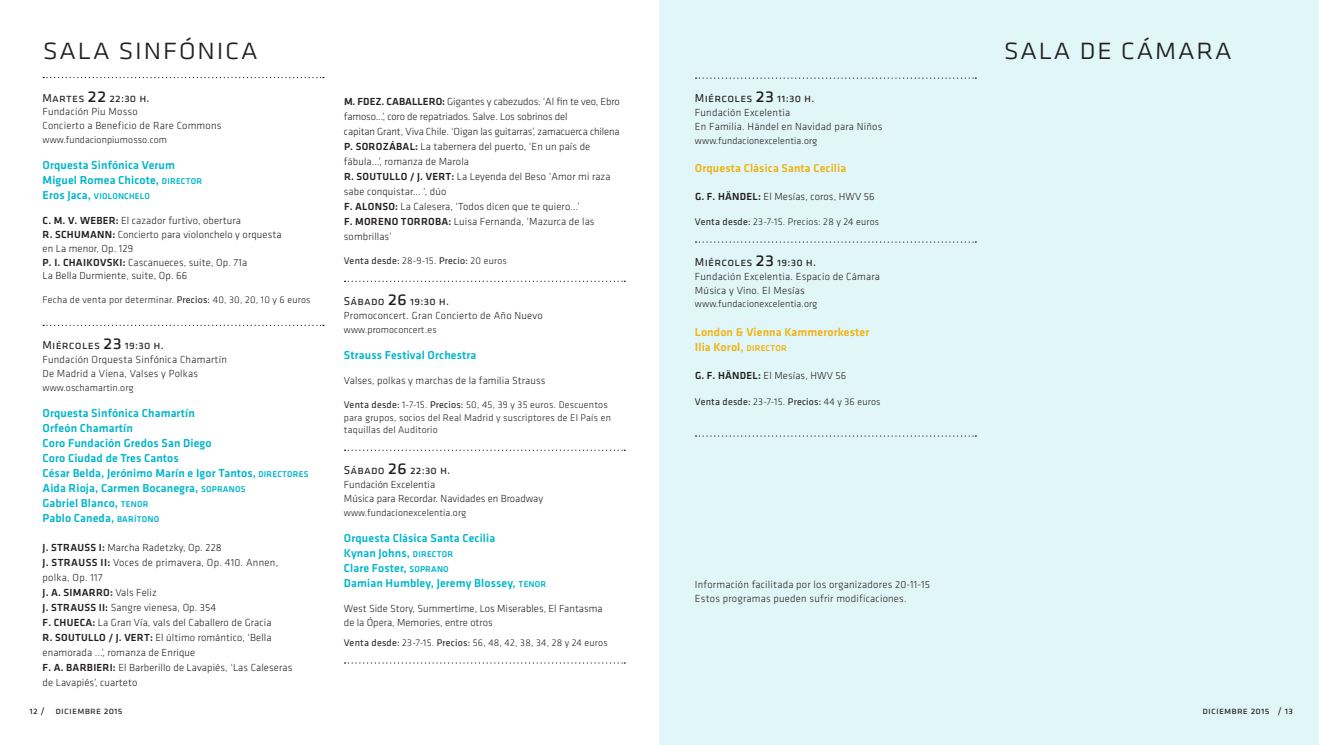
<style>
.page{position:relative;width:1319px;height:745px;background:#fff}
.page>*{position:absolute;margin:0;border:0;box-sizing:border-box;transform-origin:0 0}
.t1{font:31.25px "Klavika Light Caps SC";letter-spacing:.02em;color:#231f20}
.t2{font:500 11.88px/15px "Klavika";letter-spacing:.01em;color:#00b5cb}
.t3{font:11.88px "Klavika Reg Caps SC";letter-spacing:.02em;color:#231f20}
.t4{font:500 11.88px/15px "Klavika";letter-spacing:.01em;color:#efb211}
.t5{font:300 10.62px/15px "Klavika";letter-spacing:.01em;color:#231f20}
.t6{font:10.62px "Klavika Med Caps SC";letter-spacing:.025em;color:#231f20}
.t7{font:300 10px/12.5px "Klavika";letter-spacing:.015em;color:#231f20}
.t8{font:10px "Klavika";letter-spacing:.02em;color:#231f20}
.t9{font:10px "Klavika Reg Caps SC";letter-spacing:.02em;color:#231f20}
.t10{font:8.75px "Klavika Med Caps SC";letter-spacing:.025em;color:#00b5cb}
.s1{font-size:20px}
.s2{font-family:"Klavika Med Caps SC";font-weight:400;font-size:8.75px}
.s3{font-family:"Klavika";font-weight:500;font-size:11.88px}
.s4{font-family:"Klavika Med Caps SC";font-weight:400}
.s5{font-weight:400}
.s6{font-family:"Klavika";font-weight:300}
.s7{font-weight:300}
</style>
<div class="page">
<div style="left:659px;top:0;width:659px;height:744px;background:#e1f6f8"></div>
<svg style="left:43px;top:77px;width:281px;height:1px"></svg>
<svg style="left:43px;top:324px;width:281px;height:2px"></svg>
<svg style="left:344px;top:280px;width:281px;height:2px"></svg>
<svg style="left:344px;top:449px;width:281px;height:1px"></svg>
<svg style="left:344px;top:662px;width:281px;height:1px"></svg>
<svg style="left:695px;top:77px;width:281px;height:2px"></svg>
<svg style="left:695px;top:241px;width:281px;height:1px"></svg>
<svg style="left:695px;top:435px;width:281px;height:1px"></svg>
<h1 class="t1" style="left:43px;top:32px;width:217px">sala sinfónica</h1>
<h1 class="t1" style="left:1003px;top:32px;width:230px">sala de cámara</h1>
<p class="t3" style="left:43px;top:91px;width:109px">Martes <span class="s1">22</span> 22:30 h.</p>
<p class="t5" style="left:43px;top:105px;width:180px;line-height:13.8px">Fundación Piu Mosso<br>Concierto a Beneficio de Rare Commons</p>
<p class="t7" style="left:43px;top:133px;width:126px">www.fundacionpiumosso.com</p>
<p class="t2" style="left:43px;top:158px;width:161px">Orquesta Sinfónica Verum<br>Miguel Romea Chicote, <span class="s2">DIRECTOR</span></p>
<p class="t10" style="left:43px;top:191px;width:109px"><span class="s3">Eros Jaca,</span> VIOLONCHELO</p>
<p class="t5" style="left:43px;top:214px;width:240px;line-height:13.8px"><span class="s4">C. M. V. WEBER:</span> El cazador furtivo, obertura<br><span class="s4">R. SCHUMANN:</span> Concierto para violonchelo y orquesta en La menor, Op. 129<br><span class="s4">P. I . CHAIKOVSKI:</span> Cascanueces, suite, Op. 71a<br>La Bella Durmiente, suite, Op. 66</p>
<p class="t7" style="left:43px;top:293px;width:269px">Fecha de venta por determinar. <span class="s5">Precios:</span> 40, 30, 20, 10 y 6 euros</p>
<p class="t3" style="left:43px;top:339px;width:123px">Miércoles <span class="s1">23</span> 19:30 h.</p>
<p class="t5" style="left:43px;top:353px;width:186px;line-height:13.8px">Fundación Orquesta Sinfónica Chamartín<br>De Madrid a Viena, Valses y Polkas</p>
<p class="t7" style="left:43px;top:381px;width:93px">www.oschamartin.org</p>
<p class="t2" style="left:43px;top:405px;width:267px">Orquesta Sinfónica Chamartín<br>Orfeón Chamartín<br>Coro Fundación Gredos San Diego<br>Coro Ciudad de Tres Cantos<br>César Belda, Jerónimo Marín e Igor Tantos, <span class="s2">DIRECTORES<br></span>Aida Rioja, Carmen Bocanegra, <span class="s2">SOPRANOS<br></span>Gabriel Blanco, <span class="s2">TENOR<br></span>Pablo Caneda, <span class="s2">BARÍTONO</span></p>
<p class="t5" style="left:43px;top:539px;width:237px"><span class="s4">J. STRAUSS I:</span> Marcha Radetzky, Op. 228<br><span class="s4">J. STRAUSS II:</span> Voces de primavera, Op. 410. Annen, polka, Op. 117</p>
<p class="t6" style="left:43px;top:586px;width:115px">J. A. SIMARRO: <span class="s6">Vals Feliz</span></p>
<p class="t5" style="left:43px;top:599px;width:251px"><span class="s4">J. STRAUSS II:</span> Sangre vienesa, Op. 354<br><span class="s4">F. CHUECA:</span> La Gran Vía, vals del Caballero de Gracia<br><span class="s4">R. SOUTULLO / J. VERT:</span> El último romántico, ‘Bella enamorada ...’, romanza de Enrique<br><span class="s4">F. A. BARBIERI:</span> El Barberillo de Lavapiés, ‘Las Caleseras de Lavapiés’, cuarteto</p>
<p class="t3" style="left:694px;top:92px;width:121px">Miércoles <span class="s1">23</span> 11:30 h.</p>
<p class="t5" style="left:694px;top:106px;width:189px;line-height:13.8px">Fundación Excelentia<br>En Familia. Händel en Navidad para Niños</p>
<p class="t7" style="left:694px;top:134px;width:124px">www.fundacionexcelentia.org</p>
<p class="t4" style="left:694px;top:161px;width:153px">Orquesta Clásica Santa Cecilia</p>
<p class="t5" style="left:695px;top:189px;width:181px"><span class="s4">G. F. HÄNDEL:</span> El Mesías, coros, HWV 56</p>
<p class="t7" style="left:694px;top:215px;width:186px"><span class="s5">Venta desde:</span> 23-7-15. Precios: 28 y 24 euros</p>
<p class="t3" style="left:694px;top:256px;width:123px">Miércoles <span class="s1">23</span> 19:30 h.</p>
<p class="t5" style="left:694px;top:269px;width:187px;line-height:13.8px">Fundación Excelentia. Espacio de Cámara<br>Música y Vino. El Mesías</p>
<p class="t7" style="left:694px;top:298px;width:124px">www.fundacionexcelentia.org</p>
<p class="t4" style="left:694px;top:325px;width:176px">London &amp; Vienna Kammerorkester<br>Ilia Korol, <span class="s2">DIRECTOR</span></p>
<p class="t5" style="left:695px;top:368px;width:153px"><span class="s4">G. F. HÄNDEL:</span> El Mesías, HWV 56</p>
<p class="t8" style="left:694px;top:396px;width:187px">Venta desde: <span class="s7">23-7-15.</span> Precios: <span class="s7">44 y 36 euros</span></p>
<p class="t5" style="left:344px;top:94px;width:277px"><span class="s4">M. FDEZ. CABALLERO:</span> Gigantes y cabezudos: ‘Al fin te veo, Ebro famoso...’, coro de repatriados. Salve. Los sobrinos del<br>capitan Grant, Viva Chile. ‘Oigan las guitarras’, zamacuerca chilena <span class="s4">P. SOROZÁBAL:</span> La tabernera del puerto, ‘En un país de fábula...’, romanza de Marola<br><span class="s4">R. SOUTULLO / J. VERT:</span> La Leyenda del Beso ‘Amor mi raza sabe conquistar... ‘, dúo<br><span class="s4">F. ALONSO:</span> La Calesera, ‘Todos dicen que te quiero...’<br><span class="s4">F. MORENO TORROBA:</span> Luisa Fernanda, ‘Mazurca de las sombrillas’</p>
<p class="t8" style="left:344px;top:255px;width:164px">Venta desde: <span class="s7">28-9-15.</span> Precio: <span class="s7">20 euros</span></p>
<p class="t3" style="left:344px;top:295px;width:107px">Sábado <span class="s1">26</span> 19:30 h.</p>
<p class="t5" style="left:344px;top:308px;width:200px">Promoconcert. Gran Concierto de Año Nuevo</p>
<p class="t7" style="left:344px;top:323px;width:94px">www.promoconcert.es</p>
<p class="t2" style="left:344px;top:348px;width:134px">Strauss Festival Orchestra</p>
<p class="t5" style="left:344px;top:373px;width:203px">Valses, polkas y marchas de la familia Strauss</p>
<p class="t7" style="left:344px;top:398px;width:268px"><span class="s5">Venta desde:</span> 1-7-15. <span class="s5">Precios:</span> 50, 45, 39 y 35 euros. Descuentos para grupos, socios del Real Madrid y suscriptores de El País en taquillas del Auditorio</p>
<p class="t3" style="left:344px;top:464px;width:108px">Sábado <span class="s1">26</span> 22:30 h.</p>
<p class="t5" style="left:344px;top:477px;width:201px;line-height:13.8px">Fundación Excelentia<br>Música para Recordar. Navidades en Broadway</p>
<p class="t7" style="left:344px;top:506px;width:124px">www.fundacionexcelentia.org</p>
<p class="t2" style="left:344px;top:530px;width:204px">Orquesta Clásica Santa Cecilia<br>Kynan Johns, <span class="s2">DIRECTOR<br></span>Clare Foster, <span class="s2">SOPRANO<br></span>Damian Humbley, Jeremy Blossey, <span class="s2">TENOR</span></p>
<p class="t5" style="left:344px;top:601px;width:260px;line-height:13.8px">West Side Story, Summertime, Los Miserables, El Fantasma de la Ópera, Memories, entre otros</p>
<p class="t7" style="left:344px;top:636px;width:265px"><span class="s5">Venta desde:</span> 23-7-15. <span class="s5">Precios:</span> 56, 48, 42, 38, 34, 28 y 24 euros</p>
<p class="t5" style="left:694px;top:577px;width:237px;line-height:13.8px">Información facilitada por los organizadores 20-11-15<br>Estos programas pueden sufrir modificaciones.</p>
<p class="t9" style="left:29px;top:705px;width:95px">12 / diciembre 2015</p>
<p class="t9" style="left:1202px;top:705px;width:92px">diciembre 2015 / 13</p>
</div>
